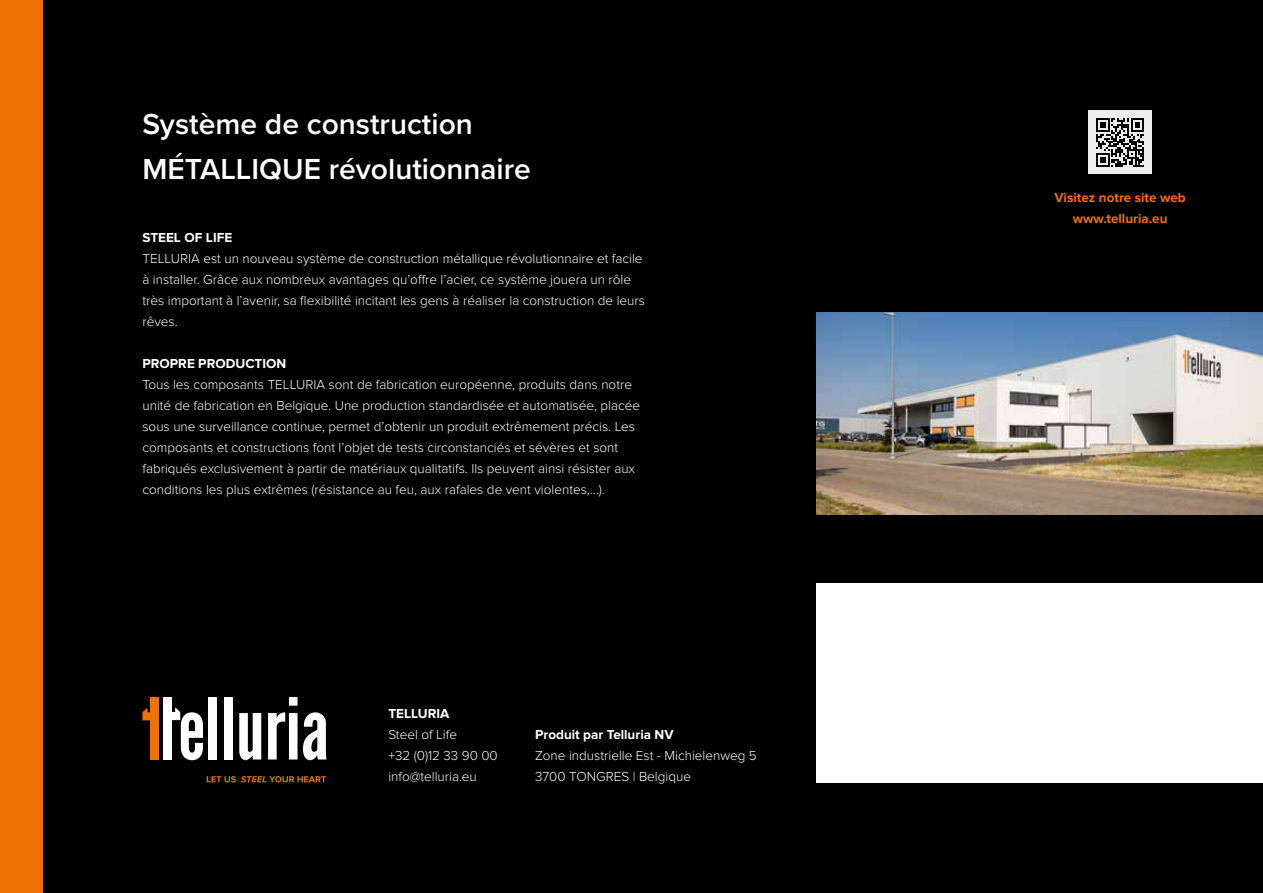
<style>
.page{position:relative;width:1263px;height:893px;background:#000}
.page>*{position:absolute;margin:0;border:0;box-sizing:border-box;transform-origin:0 0}
.t1{font:600 30px/44.7px "Proxima Nova";color:#fff}
.t2{font:300 13.5px/21px "Proxima Nova";color:#fff}
.t3{font:700 13.5px "Proxima Nova";color:#fff}
.t4{font:700 13.5px/21px "Proxima Nova";color:#ee7203;text-align:center}
</style>
<div class="page">
<div style="left:816px;top:583px;width:447px;height:199px;background:#fff"></div>
<div style="left:0;top:0;width:43px;height:893px;background:#ee7203"></div>
<div style="left:151px;top:697px;width:8px;height:62px;background:#ee7203"></div>
<div style="left:164px;top:697px;width:8px;height:62px;background:#fff"></div>
<div style="left:209px;top:697px;width:8px;height:62px;background:#fff"></div>
<div style="left:224px;top:697px;width:9px;height:62px;background:#fff"></div>
<svg style="left:239px;top:713px;width:22px;height:47px"></svg>
<svg style="left:268px;top:697px;width:29px;height:62px"></svg>
<svg style="left:303px;top:712px;width:23px;height:48px"></svg>
<svg style="left:172px;top:707px;width:31px;height:53px"></svg>
<svg style="left:142px;top:708px;width:9px;height:12px"></svg>
<svg style="left:207px;top:776px;width:119px;height:6px"></svg>
<div style="left:1088px;top:111px;width:64px;height:63px;background:#ededed"></div>
<svg style="left:1096px;top:118px;width:48px;height:49px"></svg>
<img style="left:816px;top:312px;width:447px;height:203px">
<h1 class="t1" style="left:142px;top:101px;width:390px">Système de construction<br>MÉTALLIQUE révolutionnaire</h1>
<p class="t3" style="left:142px;top:230px;width:91px">STEEL OF LIFE</p>
<p class="t2" style="left:142px;top:248px;width:504px">TELLURIA est un nouveau système de construction métallique révolutionnaire et facile à installer. Grâce aux nombreux avantages qu’offre l’acier, ce système jouera un rôle très important à l’avenir, sa flexibilité incitant les gens à réaliser la construction de leurs rêves.</p>
<p class="t3" style="left:142px;top:356px;width:145px">PROPRE PRODUCTION</p>
<p class="t2" style="left:142px;top:374px;width:499px">Tous les composants TELLURIA sont de fabrication européenne, produits dans notre unité de fabrication en Belgique. Une production standardisée et automatisée, placée sous une surveillance continue, permet d’obtenir un produit extrêmement précis. Les composants et constructions font l’objet de tests circonstanciés et sévères et sont fabriqués exclusivement à partir de matériaux qualitatifs. Ils peuvent ainsi résister aux conditions les plus extrêmes (résistance au feu, aux rafales de vent violentes,...).</p>
<p class="t3" style="left:388px;top:705px;width:63px">TELLURIA</p>
<p class="t2" style="left:388px;top:724px;width:111px">Steel of Life<br>+32 (0)12 33 90 00 info@telluria.eu</p>
<p class="t3" style="left:535px;top:727px;width:140px">Produit par Telluria NV</p>
<p class="t2" style="left:535px;top:745px;width:223px">Zone industrielle Est - Michielenweg 5<br>3700 TONGRES | Belgique</p>
<p class="t4" style="left:1054px;top:187px;width:133px">Visitez notre site web www.telluria.eu</p>
</div>
